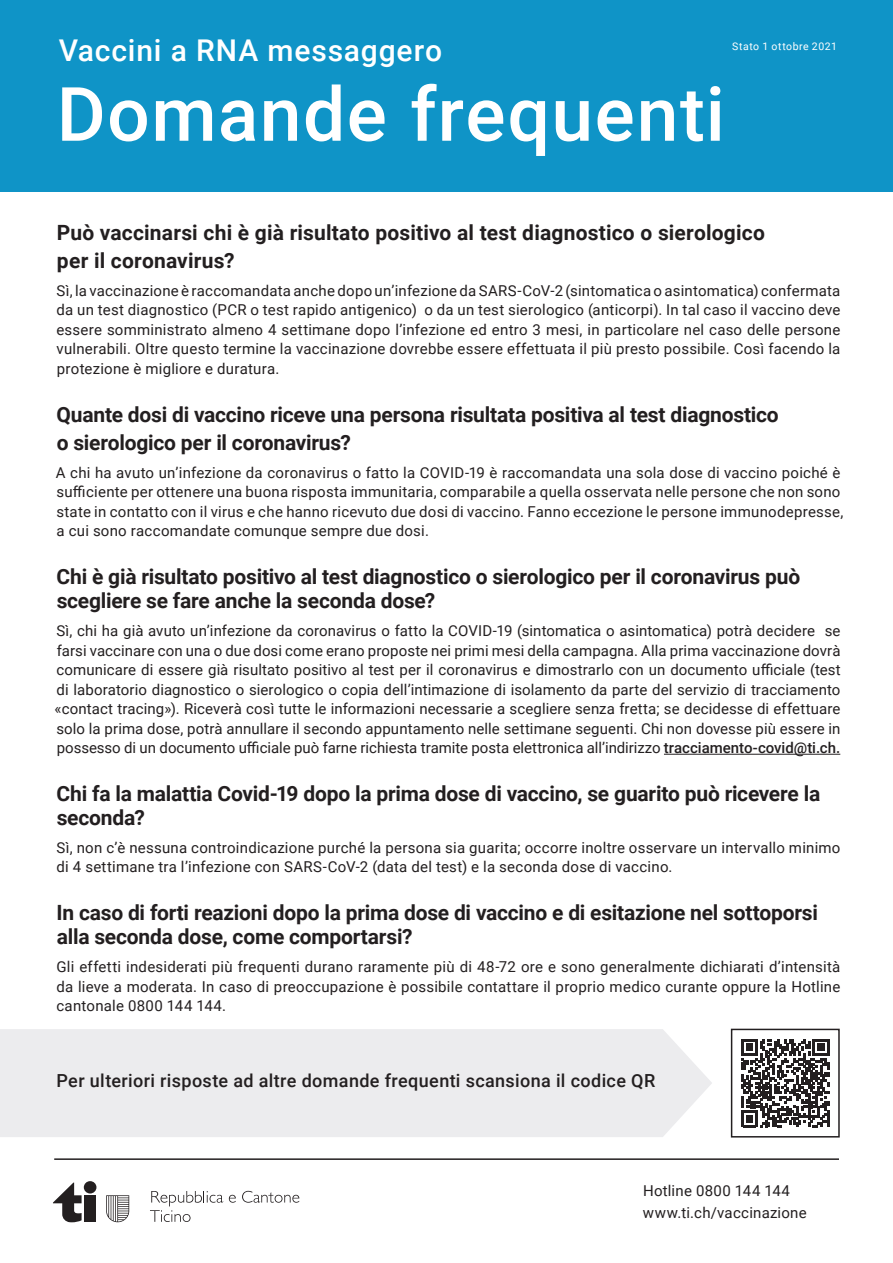
<style>
.page{position:relative;width:893px;height:1263px;background:#fff}
.page>*{position:absolute;margin:0;border:0;box-sizing:border-box;transform-origin:0 0}
.Titoli_small{font:500 75px "Roboto";letter-spacing:.02em;color:#fff}
.Titoli_small-2{font:500 30px "Roboto";letter-spacing:.025em;color:#fff}
.Titoli{font:700 21px/24px "Roboto";letter-spacing:-.01em;color:#231f20}
.Titoli-2{font:700 21px "Roboto";letter-spacing:.01em;color:#231f20}
.Testo{font:500 18px "Roboto";letter-spacing:.02em;color:#231f20}
.Testo-2{font:15px/19.5px "Roboto";letter-spacing:.015em;color:#231f20;text-align:justify}
.Titoli_small-3{font:10.5px "Roboto";letter-spacing:.05em;color:#fff}
.s1{font-weight:500}
</style>
<div class="page">
<div style="left:0;top:0;width:893px;height:191px;background:#0f94c7"></div>
<div style="left:0;top:1029px;width:712px;height:108px;background:#ececee"></div>
<hr style="left:664px;top:754px;width:176px;height:1px;background:#231f20">
<div style="left:85px;top:1195px;width:11px;height:26px;background:#231f20"></div>
<div style="left:84px;top:1181px;width:12px;height:12px;background:#231f20;border-radius:50%"></div>
<svg style="left:53px;top:1182px;width:29px;height:40px"></svg>
<svg style="left:106px;top:1195px;width:23px;height:27px"></svg>
<svg style="left:229px;top:1195px;width:7px;height:8px"></svg>
<svg style="left:242px;top:1191px;width:57px;height:12px"></svg>
<svg style="left:150px;top:1191px;width:73px;height:31px"></svg>
<hr style="left:54px;top:1158px;width:785px;height:2px;background:#231f20">
<svg style="left:741px;top:1039px;width:88px;height:88px"></svg>
<div style="left:731px;top:1029px;width:109px;height:108px;border:2px solid #231f20"></div>
<p class="Titoli_small-2" style="left:59px;top:29px;width:385px">Vaccini a RNA messaggero</p>
<p class="Titoli_small-3" style="left:732px;top:39px;width:106px">Stato 1 ottobre 2021</p>
<p class="Titoli_small" style="left:57px;top:62px;width:669px">Domande frequenti</p>
<p class="Titoli-2" style="left:57px;top:217px;width:710px">Può vaccinarsi chi è già risultato positivo al test diagnostico o sierologico</p>
<p class="Titoli-2" style="left:57px;top:246px;width:179px">per il coronavirus?</p>
<p class="Testo-2" style="left:56px;top:280px;width:785px">Sì, la vaccinazione è raccomandata anche dopo un’infezione da SARS-CoV-2 (sintomatica o asintomatica) confermata da un test diagnostico (PCR o test rapido antigenico) o da un test sierologico (anticorpi). In tal caso il vaccino deve essere somministrato almeno 4 settimane dopo l’infezione ed entro 3 mesi, in particolare nel caso delle persone vulnerabili. Oltre questo termine la vaccinazione dovrebbe essere effettuata il più presto possibile. Così facendo la protezione è migliore e duratura.</p>
<p class="Titoli" style="left:56px;top:401px;width:724px">Quante dosi di vaccino riceve una persona risultata positiva al test diagnostico</p>
<p class="Titoli" style="left:57px;top:430px;width:296px">o sierologico per il coronavirus?</p>
<p class="Testo-2" style="left:56px;top:462px;width:789px;text-align:left">A chi ha avuto un’infezione da coronavirus o fatto la COVID-19 è raccomandata una sola dose di vaccino poiché è sufficiente per ottenere una buona risposta immunitaria, comparabile a quella osservata nelle persone che non sono state in contatto con il virus e che hanno ricevuto due dosi di vaccino. Fanno eccezione le persone immunodepresse, a cui sono raccomandate comunque sempre due dosi.</p>
<p class="Titoli" style="left:57px;top:564px;width:745px">Chi è già risultato positivo al test diagnostico o sierologico per il coronavirus può scegliere se fare anche la seconda dose?</p>
<p class="Testo-2" style="left:55px;top:620px;width:788px">Sì, chi ha già avuto un’infezione da coronavirus o fatto la COVID-19 (sintomatica o asintomatica) potrà decidere se farsi vaccinare con una o due dosi come erano proposte nei primi mesi della campagna. Alla prima vaccinazione dovrà comunicare di essere già risultato positivo al test per il coronavirus e dimostrarlo con un documento ufficiale (test di laboratorio diagnostico o sierologico o copia dell’intimazione di isolamento da parte del servizio di tracciamento «contact tracing»). Riceverà così tutte le informazioni necessarie a scegliere senza fretta; se decidesse di effettuare solo la prima dose, potrà annullare il secondo appuntamento nelle settimane seguenti. Chi non dovesse più essere in possesso di un documento ufficiale può farne richiesta tramite posta elettronica all’indirizzo <span class="s1">tracciamento-covid@ti.ch.</span></p>
<p class="Titoli" style="left:57px;top:781px;width:765px">Chi fa la malattia Covid-19 dopo la prima dose di vaccino, se guarito può ricevere la seconda?</p>
<p class="Testo-2" style="left:57px;top:837px;width:785px">Sì, non c’è nessuna controindicazione purché la persona sia guarita; occorre inoltre osservare un intervallo minimo di 4 settimane tra l’infezione con SARS-CoV-2 (data del test) e la seconda dose di vaccino.</p>
<p class="Titoli" style="left:57px;top:900px;width:763px">In caso di forti reazioni dopo la prima dose di vaccino e di esitazione nel sottoporsi alla seconda dose, come comportarsi?</p>
<p class="Testo-2" style="left:56px;top:956px;width:785px">Gli effetti indesiderati più frequenti durano raramente più di 48-72 ore e sono generalmente dichiarati d’intensità da lieve a moderata. In caso di preoccupazione è possibile contattare il proprio medico curante oppure la Hotline cantonale 0800 144 144.</p>
<p class="Testo" style="left:57px;top:1067px;width:600px">Per ulteriori risposte ad altre domande frequenti scansiona il codice QR</p>
<p class="Testo-2" style="left:643px;top:1180px;width:148px">Hotline 0800 144 144</p>
<p class="Testo-2" style="left:643px;top:1202px;width:165px">www.ti.ch/vaccinazione</p>
</div>
